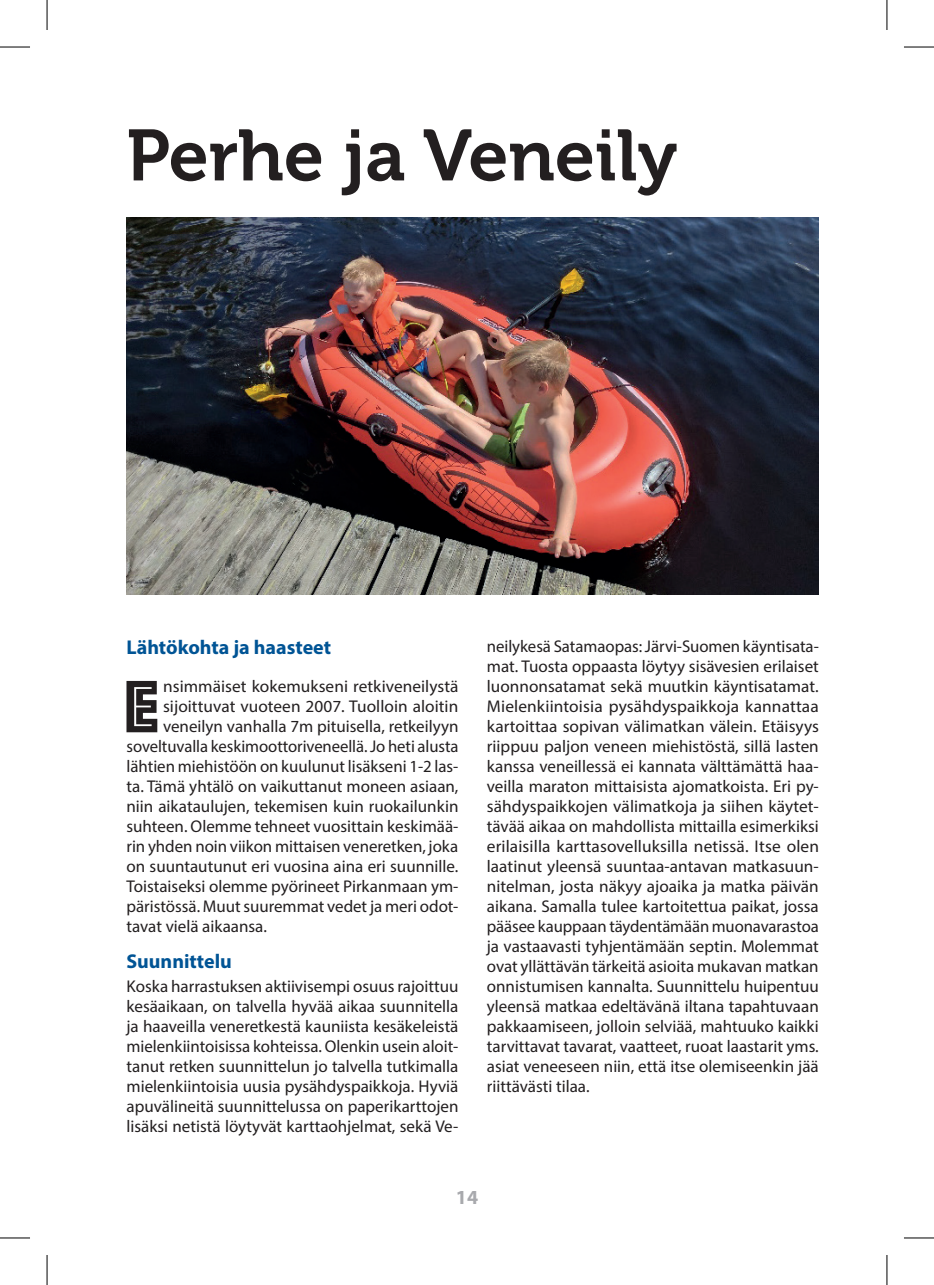
<style>
.page{position:relative;width:934px;height:1285px;background:#fff}
.page>*{position:absolute;margin:0;border:0;box-sizing:border-box;transform-origin:0 0}
.t1{font:77px "Phosphate Inline";color:#231f20}
.t2{font:72px "Museo 700";color:#231f20}
.t3{font:700 20px "Myriad Pro";color:#005495}
.t4{font:700 20px "Myriad Pro";color:#a8a9ad}
.t5{font:17px/20px "Myriad Pro";color:#231f20;text-align:justify}
</style>
<div class="page">
<img style="left:126px;top:218px;width:692px;height:376px">
<hr style="left:0;top:47px;width:30px;height:1px;background:#000">
<hr style="left:903px;top:47px;width:30px;height:1px;background:#000">
<hr style="left:0;top:1237px;width:30px;height:1px;background:#000">
<hr style="left:903px;top:1237px;width:30px;height:1px;background:#000">
<hr style="left:47px;top:0;width:1px;height:30px;background:#000">
<hr style="left:47px;top:1255px;width:1px;height:30px;background:#000">
<hr style="left:886px;top:0;width:1px;height:30px;background:#000">
<hr style="left:886px;top:1255px;width:1px;height:30px;background:#000">
<h2 class="t2" style="left:126px;top:115px;width:552px">Perhe ja Veneily</h2>
<p class="t3" style="left:126px;top:634px;width:206px">Lähtökohta ja haasteet</p>
<h1 class="t1" style="left:124px;top:652px;width:37px">E</h1>
<p class="t5" style="left:163px;top:676px;width:297px">nsimmäiset kokemukseni retkiveneilystä</p>
<p class="t5" style="left:163px;top:696px;width:296px">sijoittuvat vuoteen 2007. Tuolloin aloitin</p>
<p class="t5" style="left:163px;top:716px;width:297px">veneilyn vanhalla 7m pituisella, retkeilyyn</p>
<p class="t5" style="left:126px;top:736px;width:333px">soveltuvalla keskimoottoriveneellä. Jo heti alusta</p>
<p class="t5" style="left:126px;top:756px;width:333px">lähtien miehistöön on kuulunut lisäkseni 1-2 las-</p>
<p class="t5" style="left:126px;top:776px;width:333px">ta. Tämä yhtälö on vaikuttanut moneen asiaan,</p>
<p class="t5" style="left:126px;top:796px;width:333px">niin aikataulujen, tekemisen kuin ruokailunkin</p>
<p class="t5" style="left:126px;top:816px;width:333px">suhteen. Olemme tehneet vuosittain keskimää-</p>
<p class="t5" style="left:126px;top:836px;width:333px">rin yhden noin viikon mittaisen veneretken, joka</p>
<p class="t5" style="left:126px;top:856px;width:333px">on suuntautunut eri vuosina aina eri suunnille.</p>
<p class="t5" style="left:126px;top:876px;width:333px">Toistaiseksi olemme pyörineet Pirkanmaan ym-</p>
<p class="t5" style="left:126px;top:896px;width:333px">päristössä. Muut suuremmat vedet ja meri odot-</p>
<p class="t5" style="left:126px;top:916px;width:142px">tavat vielä aikaansa.</p>
<p class="t3" style="left:126px;top:948px;width:107px">Suunnittelu</p>
<p class="t5" style="left:126px;top:976px;width:333px">Koska harrastuksen aktiivisempi osuus rajoittuu kesäaikaan, on talvella hyvää aikaa suunnitella ja haaveilla veneretkestä kauniista kesäkeleistä mielenkiintoisissa kohteissa. Olenkin usein aloit&shy;tanut retken suunnittelun jo talvella tutkimalla mielenkiintoisia uusia pysähdyspaikkoja. Hyviä apuvälineitä suunnittelussa on paperikarttojen lisäksi netistä löytyvät karttaohjelmat, sekä Ve-</p>
<p class="t5" style="left:486px;top:636px;width:333px">neilykesä Satamaopas: Järvi-Suomen käyntisata&shy;mat. Tuosta oppaasta löytyy sisävesien erilaiset luonnonsatamat sekä muutkin käyntisatamat.<br>Mielenkiintoisia pysähdyspaikkoja kannattaa kartoittaa sopivan välimatkan välein. Etäisyys riippuu paljon veneen miehistöstä, sillä lasten kanssa veneillessä ei kannata välttämättä haa&shy;veilla maraton mittaisista ajomatkoista. Eri py&shy;sähdyspaikkojen välimatkoja ja siihen käytet&shy;tävää aikaa on mahdollista mittailla esimerkiksi erilaisilla karttasovelluksilla netissä. Itse olen laatinut yleensä suuntaa-antavan matkasuun&shy;nitelman, josta näkyy ajoaika ja matka päivän aikana. Samalla tulee kartoitettua paikat, jossa pääsee kauppaan täydentämään muonavarastoa ja vastaavasti tyhjentämään septin. Molemmat ovat yllättävän tärkeitä asioita mukavan matkan onnistumisen kannalta. Suunnittelu huipentuu yleensä matkaa edeltävänä iltana tapahtuvaan pakkaamiseen, jolloin selviää, mahtuuko kaikki tarvittavat tavarat, vaatteet, ruoat laastarit yms. asiat veneeseen niin, että itse olemiseenkin jää riittävästi tilaa.</p>
<p class="t4" style="left:455px;top:1184px;width:24px">14</p>
</div>
